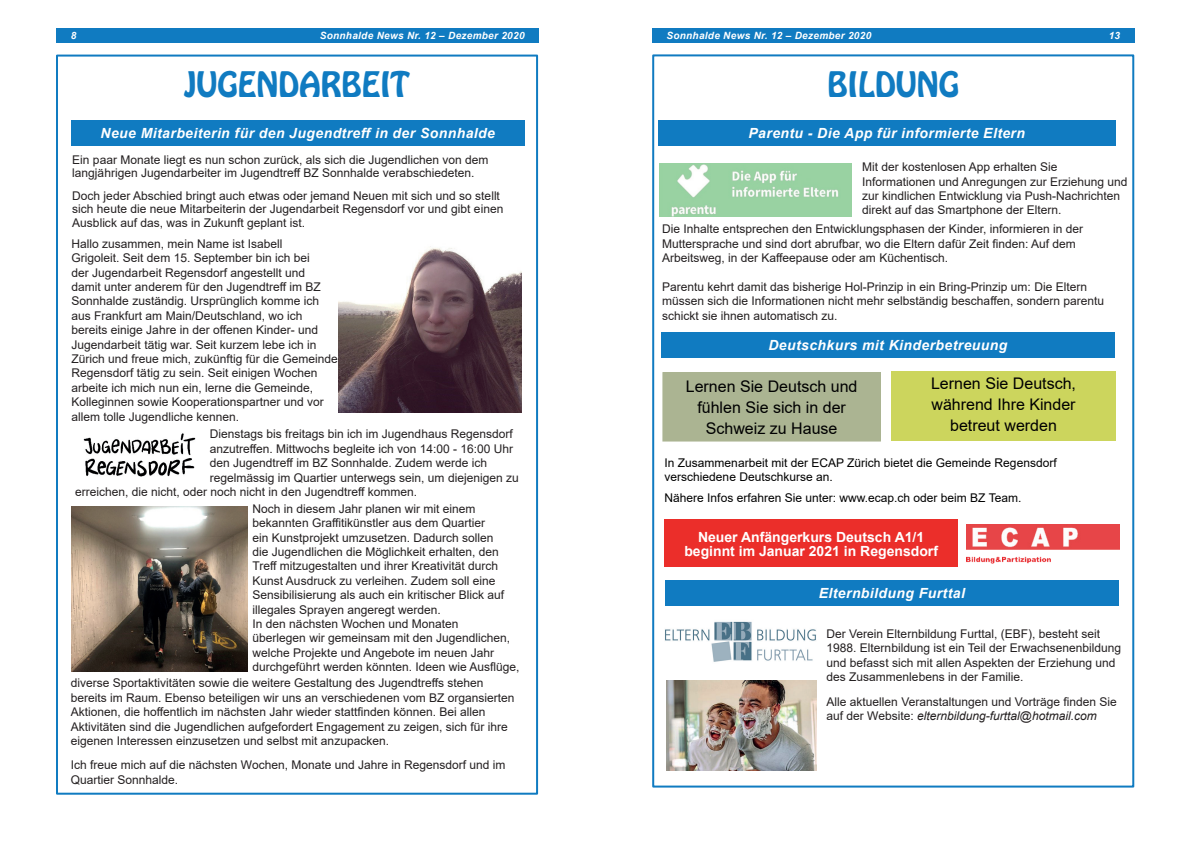
<style>
.page{position:relative;width:1191px;height:842px;background:#fff}
.page>*{position:absolute;margin:0;border:0;box-sizing:border-box;transform-origin:0 0}
.t1{font:31px "Hobo Std";color:#107bc1}
.t2{font:16px/21px "Arial";color:#000001;text-align:center}
.t3{font:italic 700 14px "Arial";letter-spacing:.03em;color:#fff}
.t4{font:700 14px/14px "Arial";color:#fff;text-align:center}
.t5{font:12px/14.4px "Arial";color:#231f20}
.t6{font:12px/14px "Arial";color:#000001}
.t7{font:italic 700 10px "Arial";letter-spacing:.03em;color:#fff}
.s1{font-style:italic}
</style>
<div class="page">
<div style="left:56px;top:55px;width:482px;height:740px;border:2px solid #107bc1"></div>
<img style="left:83px;top:433px;width:113px;height:44px">
<div style="left:652px;top:54px;width:482px;height:733px;border:2px solid #107bc1"></div>
<div style="left:57px;top:28px;width:482px;height:15px;background:#107bc1"></div>
<div style="left:652px;top:28px;width:482px;height:15px;background:#107bc1"></div>
<div style="left:71px;top:120px;width:453px;height:25px;background:#107bc1"></div>
<div style="left:661px;top:333px;width:453px;height:25px;background:#107bc1"></div>
<img style="left:660px;top:163px;width:191px;height:53px">
<img style="left:966px;top:524px;width:153px;height:39px">
<div style="left:663px;top:373px;width:217px;height:68px;background:#abb492"></div>
<div style="left:662px;top:372px;width:219px;height:69px;border:1px solid #abb492"></div>
<div style="left:891px;top:371px;width:224px;height:69px;background:#ccd55d"></div>
<div style="left:664px;top:519px;width:293px;height:48px;background:#eb2e2a"></div>
<div style="left:658px;top:120px;width:457px;height:25px;background:#107bc1"></div>
<img style="left:339px;top:246px;width:183px;height:167px">
<img style="left:72px;top:506px;width:175px;height:165px">
<img style="left:665px;top:621px;width:151px;height:41px">
<img style="left:666px;top:680px;width:150px;height:91px">
<div style="left:665px;top:580px;width:453px;height:26px;background:#107bc1"></div>
<p class="t7" style="left:71px;top:29px;width:7px">8</p>
<p class="t7" style="left:320px;top:29px;width:206px">Sonnhalde News Nr. 12 – Dezember 2020</p>
<p class="t7" style="left:666px;top:29px;width:206px">Sonnhalde News Nr. 12 – Dezember 2020</p>
<p class="t7" style="left:1108px;top:29px;width:13px">13</p>
<h1 class="t1" style="left:184px;top:63px;width:227px">JUGENDARBEIT</h1>
<h1 class="t1" style="left:827px;top:63px;width:133px">BILDUNG</h1>
<p class="t3" style="left:101px;top:123px;width:396px">Neue Mitarbeiterin für den Jugendtreff in der Sonnhalde</p>
<p class="t5" style="left:72px;top:153px;width:418px;line-height:13px">Ein paar Monate liegt es nun schon zurück, als sich die Jugendlichen von dem langjährigen Jugendarbeiter im Jugendtreff BZ Sonnhalde verabschiedeten.</p>
<p class="t5" style="left:72px;top:189px;width:432px;line-height:13px">Doch jeder Abschied bringt auch etwas oder jemand Neuen mit sich und so stellt sich heute die neue Mitarbeiterin der Jugendarbeit Regensdorf vor und gibt einen</p>
<p class="t5" style="left:72px;top:213px;width:235px;line-height:20.3px">Ausblick auf das, was in Zukunft geplant ist.<br>Hallo zusammen, mein Name ist Isabell</p>
<p class="t5" style="left:72px;top:251px;width:268px">Grigoleit. Seit dem 15. September bin ich bei<br>der Jugendarbeit Regensdorf angestellt und<br>damit unter anderem für den Jugendtreff im BZ Sonnhalde zuständig. Ursprünglich komme ich aus Frankfurt am Main/Deutschland, wo ich bereits einige Jahre in der offenen Kinder- und Jugendarbeit tätig war. Seit kurzem lebe ich in Zürich und freue mich, zukünftig für die Gemeinde Regensdorf tätig zu sein. Seit einigen Wochen arbeite ich mich nun ein, lerne die Gemeinde, Kolleginnen sowie Kooperationspartner und vor allem tolle Jugendliche kennen.</p>
<p class="t5" style="left:210px;top:427px;width:304px">Dienstags bis freitags bin ich im Jugendhaus Regensdorf</p>
<p class="t5" style="left:210px;top:441px;width:305px">anzutreffen. Mittwochs begleite ich von 14:00 - 16:00 Uhr</p>
<p class="t5" style="left:210px;top:456px;width:279px">den Jugendtreff im BZ Sonnhalde. Zudem werde ich</p>
<p class="t5" style="left:210px;top:470px;width:310px">regelmässig im Quartier unterwegs sein, um diejenigen zu</p>
<p class="t5" style="left:75px;top:484px;width:343px">erreichen, die nicht, oder noch nicht in den Jugendtreff kommen.</p>
<p class="t5" style="left:253px;top:501px;width:268px">Noch in diesem Jahr planen wir mit einem bekannten Graffitikünstler aus dem Quartier<br>ein Kunstprojekt umzusetzen. Dadurch sollen<br>die Jugendlichen die Möglichkeit erhalten, den Treff mitzugestalten und ihrer Kreativität durch Kunst Ausdruck zu verleihen. Zudem soll eine Sensibilisierung als auch ein kritischer Blick auf illegales Sprayen angeregt werden.<br>In den nächsten Wochen und Monaten<br>überlegen wir gemeinsam mit den Jugendlichen, welche Projekte und Angebote im neuen Jahr durchgeführt werden könnten. Ideen wie Ausflüge,</p>
<p class="t5" style="left:71px;top:676px;width:445px">diverse Sportaktivitäten sowie die weitere Gestaltung des Jugendtreffs stehen bereits im Raum. Ebenso beteiligen wir uns an verschiedenen vom BZ organsierten Aktionen, die hoffentlich im nächsten Jahr wieder stattfinden können. Bei allen Aktivitäten sind die Jugendlichen aufgefordert Engagement zu zeigen, sich für ihre eigenen Interessen einzusetzen und selbst mit anzupacken.</p>
<p class="t5" style="left:71px;top:758px;width:436px">Ich freue mich auf die nächsten Wochen, Monate und Jahre in Regensdorf und im<br>Quartier Sonnhalde.</p>
<p class="t3" style="left:748px;top:123px;width:278px">Parentu - Die App für informierte Eltern</p>
<p class="t5" style="left:862px;top:160px;width:267px">Mit der kostenlosen App erhalten Sie Informationen und Anregungen zur Erziehung und zur kindlichen Entwicklung via Push-Nachrichten direkt auf das Smartphone der Eltern.</p>
<p class="t5" style="left:662px;top:222px;width:422px">Die Inhalte entsprechen den Entwicklungsphasen der Kinder, informieren in der<br>Muttersprache und sind dort abrufbar, wo die Eltern dafür Zeit finden: Auf dem<br>Arbeitsweg, in der Kaffeepause oder am Küchentisch.</p>
<p class="t5" style="left:662px;top:279px;width:443px">Parentu kehrt damit das bisherige Hol-Prinzip in ein Bring-Prinzip um: Die Eltern müssen sich die Informationen nicht mehr selbständig beschaffen, sondern parentu schickt sie ihnen automatisch zu.</p>
<p class="t3" style="left:768px;top:336px;width:240px">Deutschkurs mit Kinderbetreuung</p>
<h2 class="t2" style="left:686px;top:375px;width:173px">Lernen Sie Deutsch und fühlen Sie sich in der<br>Schweiz zu Hause</h2>
<h2 class="t2" style="left:931px;top:373px;width:146px">Lernen Sie Deutsch, während Ihre Kinder betreut werden</h2>
<p class="t6" style="left:664px;top:456px;width:393px">In Zusammenarbeit mit der ECAP Zürich bietet die Gemeinde Regensdorf verschiedene Deutschkurse an.</p>
<p class="t6" style="left:664px;top:491px;width:358px">Nähere Infos erfahren Sie unter: www.ecap.ch oder beim BZ Team.</p>
<p class="t4" style="left:684px;top:530px;width:255px">Neuer Anfängerkurs Deutsch A1/1 beginnt im Januar 2021 in Regensdorf</p>
<p class="t3" style="left:818px;top:584px;width:148px">Elternbildung Furttal</p>
<p class="t5" style="left:826px;top:626px;width:296px">Der Verein Elternbildung Furttal, (EBF), besteht seit 1988. Elternbildung ist ein Teil der Erwachsenenbildung und befasst sich mit allen Aspekten der Erziehung und des Zusammenlebens in der Familie.</p>
<p class="t5" style="left:826px;top:694px;width:292px">Alle aktuellen Veranstaltungen und Vorträge finden Sie auf der Website: <span class="s1">elternbildung-furttal@hotmail.com</span></p>
</div>
